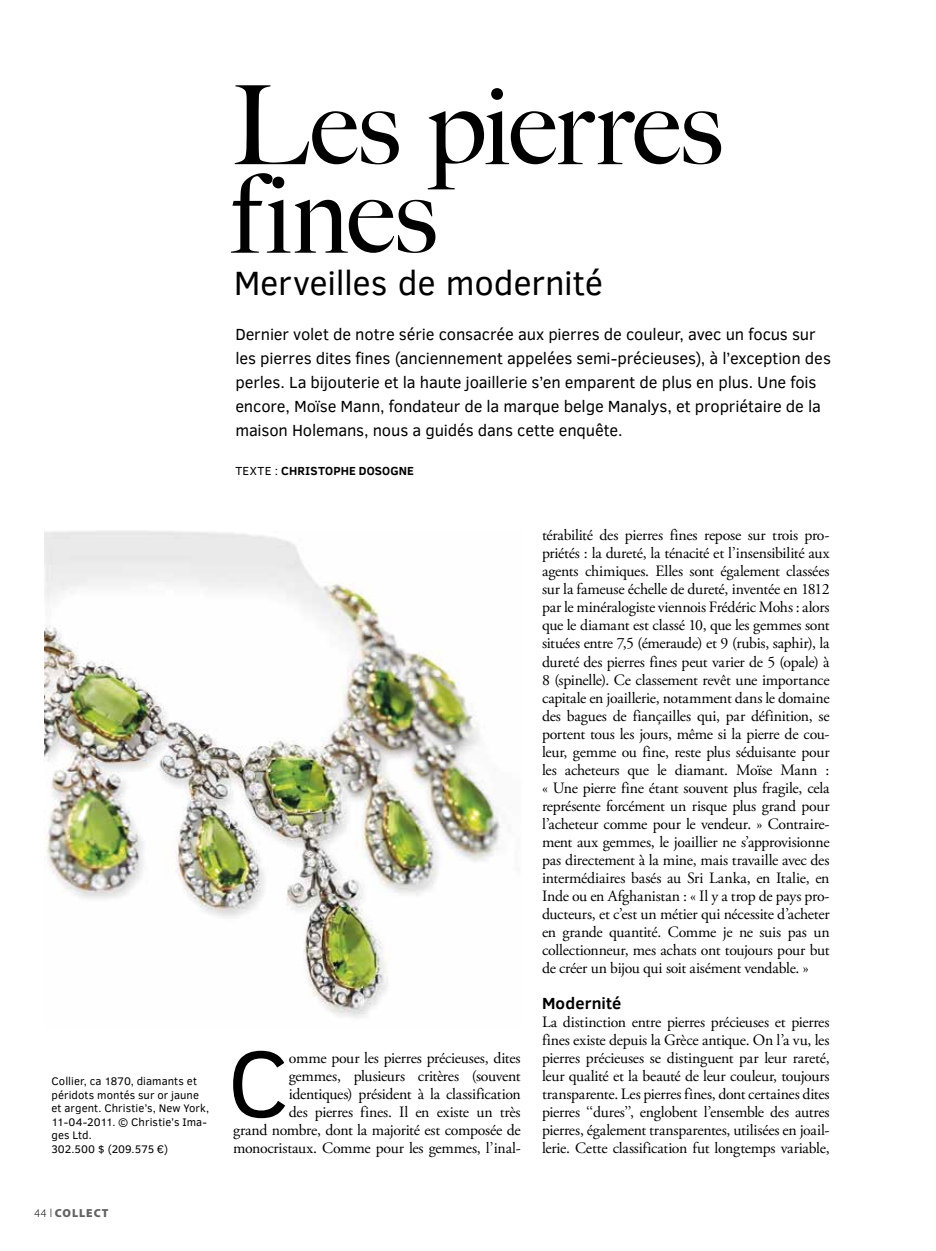
<style>
.page{position:relative;width:936px;height:1251px;background:#fff}
.page>*{position:absolute;margin:0;border:0;box-sizing:border-box;transform-origin:0 0}
.t1{font:500 109.5px/88.5px "Big Caslon";color:#000}
.t2{font:95.7px "Clear Sans";color:#000}
.t3{font:34.5px "Clear Sans";letter-spacing:-.005em;color:#000}
.t4{font:16.5px/24px "Clear Sans";letter-spacing:-.01em;color:#000}
.t5{font:700 16.5px "Clear Sans";letter-spacing:.01em;color:#000}
.t6{font:15.75px/18px "Adobe Garamond Pro";letter-spacing:-.02em;color:#000;text-align:justify}
.t7{font:700 12px "Clear Sans";letter-spacing:.015em;color:#000}
.t8{font:900 11.7px "Myriad Pro";letter-spacing:.08em;color:#646363}
.t9{font:11.25px/13.5px "Clear Sans";letter-spacing:.01em;color:#000}
.s1{font-weight:300;color:#000}
.s2{font-weight:400}
</style>
<div class="page">
<img style="left:44px;top:530px;width:456px;height:488px">
<p class="t9" style="left:51px;top:1074px;width:159px">Collier, ca 1870, diamants et péridots montés sur or jaune et argent. Christie’s, New York,<br>11-04-2011. © Christie’s Ima&shy;ges Ltd.<br>302.500 $ (209.575 €)</p>
<p class="t8" style="left:34px;top:1205px;width:75px"><span class="s1">44 l</span> COLLECT</p>
<h1 class="t1" style="left:231px;top:77px;width:493px">Les pierres fines</h1>
<h3 class="t3" style="left:234px;top:260px;width:371px">Merveilles de modernité</h3>
<p class="t4" style="left:235px;top:322px;width:597px">Dernier volet de notre série consacrée aux pierres de couleur, avec un focus sur les pierres dites fines (anciennement appelées semi-précieuses), à l’exception des perles. La bijouterie et la haute joaillerie s’en emparent de plus en plus. Une fois encore, Moïse Mann, fondateur de la marque belge Manalys, et propriétaire de la maison Holemans, nous a guidés dans cette enquête.</p>
<p class="t7" style="left:235px;top:461px;width:180px"><span class="s2">TEXTE :</span> CHRISTOPHE DOSOGNE</p>
<h2 class="t2" style="left:227px;top:1019px;width:63px">C</h2>
<p class="t6" style="left:233px;top:1049px;width:289px;text-align:right">omme pour les pierres précieuses, dites gemmes, plusieurs critères (souvent identiques) président à la classification<br>des pierres fines. Il en existe un très<br>grand nombre, dont la majorité est composée de monocristaux. Comme pour les gemmes, l’inal-</p>
<p class="t6" style="left:542px;top:527px;width:289px">térabilité des pierres fines repose sur trois pro&shy;priétés : la dureté, la ténacité et l’insensibilité aux agents chimiques. Elles sont également classées sur la fameuse échelle de dureté, inventée en 1812 par le minéralogiste viennois Frédéric Mohs : alors que le diamant est classé 10, que les gemmes sont situées entre 7,5 (émeraude) et 9 (rubis, saphir), la dureté des pierres fines peut varier de 5 (opale) à 8 (spinelle). Ce classement revêt une importance capitale en joaillerie, notamment dans le domaine des bagues de fiançailles qui, par définition, se portent tous les jours, même si la pierre de cou&shy;leur, gemme ou fine, reste plus séduisante pour les acheteurs que le diamant. Moïse Mann : « Une pierre fine étant souvent plus fragile, cela représente forcément un risque plus grand pour l’acheteur comme pour le vendeur. » Contraire&shy;ment aux gemmes, le joaillier ne s’approvisionne pas directement à la mine, mais travaille avec des intermédiaires basés au Sri Lanka, en Italie, en Inde ou en Afghanistan : « Il y a trop de pays pro&shy;ducteurs, et c’est un métier qui nécessite d’acheter en grande quantité. Comme je ne suis pas un collectionneur, mes achats ont toujours pour but de créer un bijou qui soit aisément vendable. »</p>
<p class="t5" style="left:542px;top:990px;width:81px">Modernité</p>
<p class="t6" style="left:542px;top:1013px;width:289px">La distinction entre pierres précieuses et pierres fines existe depuis la Grèce antique. On l’a vu, les pierres précieuses se distinguent par leur rareté, leur qualité et la beauté de leur couleur, toujours transparente. Les pierres fines, dont certaines dites pierres ‘‘dures’’, englobent l’ensemble des autres pierres, également transparentes, utilisées en joail&shy;lerie. Cette classification fut longtemps variable,</p>
</div>
